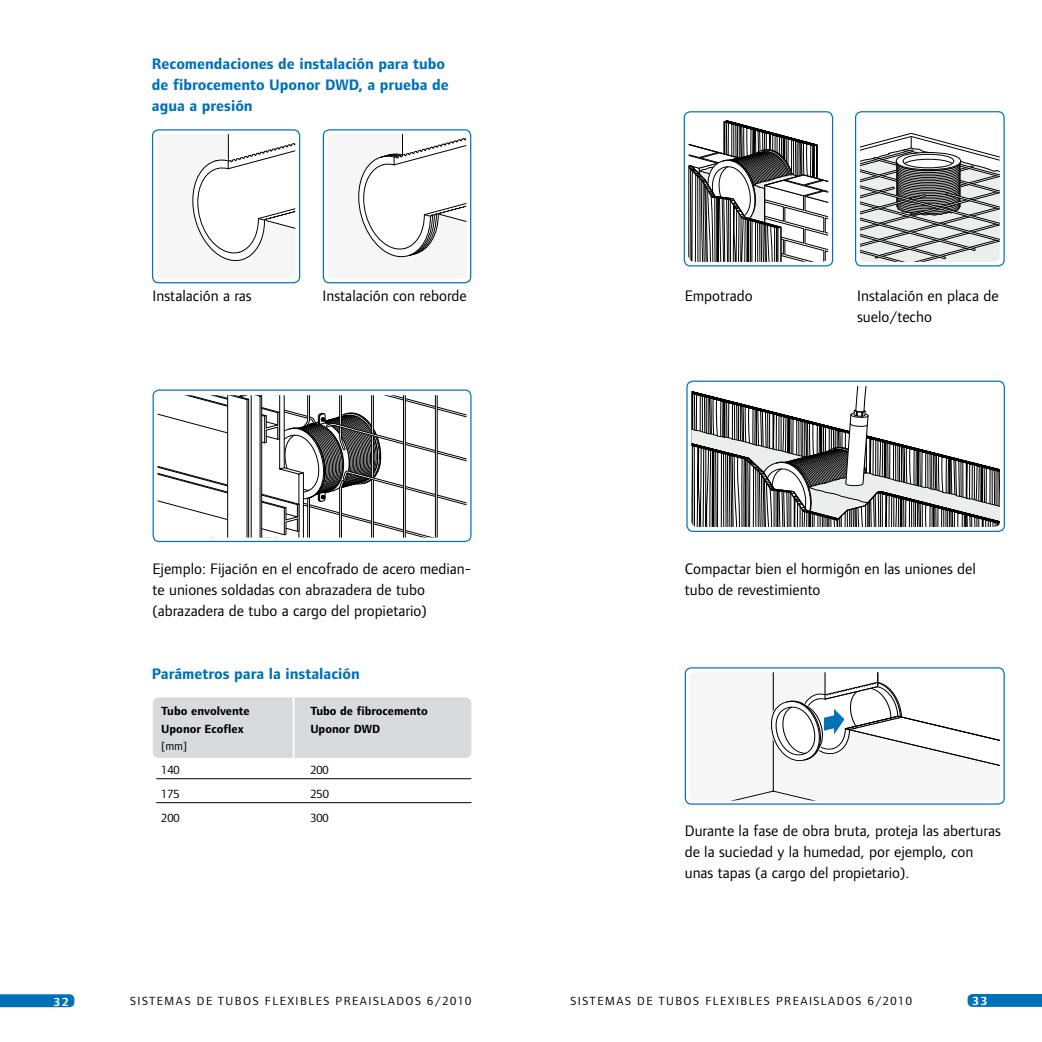
<style>
.page{position:relative;width:1042px;height:1042px;background:#fff}
.page>*{position:absolute;margin:0;border:0;box-sizing:border-box;transform-origin:0 0}
.t1{font:15.75px/21px "Foundry Form Sans";color:#000}
.t2{font:700 15.75px/21px "Foundry Form Sans";color:#0071b9}
.t3{font:12.25px/24px "Foundry Form Sans";letter-spacing:.12em;color:#000}
.t4{font:700 12.25px "Foundry Form Sans";color:#000}
.t5{font:700 12.25px "Foundry Form Sans";color:#fff}
</style>
<div class="page">
<svg style="left:0;top:994px;width:74px;height:13px"></svg>
<svg style="left:967px;top:994px;width:75px;height:13px"></svg>
<div style="left:152px;top:129px;width:148px;height:154px;border:1px solid #0071b9;border-radius:6px"></div>
<svg style="left:192px;top:134px;width:103px;height:128px"></svg>
<div style="left:323px;top:129px;width:148px;height:154px;border:1px solid #0071b9;border-radius:6px"></div>
<svg style="left:358px;top:134px;width:108px;height:124px"></svg>
<div style="left:153px;top:389px;width:318px;height:153px;border:1px solid #0071b9;border-radius:6px"></div>
<svg style="left:157px;top:395px;width:309px;height:142px"></svg>
<div style="left:153px;top:697px;width:318px;height:61px;background:#d9dadb;border-radius:6px"></div>
<hr style="left:293px;top:693px;width:1px;height:72px;background:#fff">
<hr style="left:156px;top:778px;width:315px;height:1px;background:#000">
<hr style="left:156px;top:802px;width:315px;height:1px;background:#000">
<div style="left:684px;top:111px;width:149px;height:155px;border:1px solid #0071b9;border-radius:6px"></div>
<svg style="left:688px;top:120px;width:140px;height:142px"></svg>
<div style="left:855px;top:111px;width:149px;height:155px;border:1px solid #0071b9;border-radius:6px"></div>
<svg style="left:860px;top:133px;width:139px;height:129px"></svg>
<div style="left:686px;top:381px;width:319px;height:151px;border:1px solid #0071b9;border-radius:6px"></div>
<svg style="left:691px;top:386px;width:309px;height:141px"></svg>
<div style="left:685px;top:667px;width:320px;height:137px;border:1px solid #0071b9;border-radius:6px"></div>
<svg style="left:734px;top:672px;width:266px;height:128px"></svg>
<p class="t2" style="left:152px;top:54px;width:298px">Recomendaciones de instalación para tubo de fibrocemento Uponor DWD, a prueba de agua a presión</p>
<p class="t1" style="left:153px;top:285px;width:101px">Instalación a ras</p>
<p class="t1" style="left:322px;top:285px;width:146px">Instalación con reborde</p>
<p class="t1" style="left:153px;top:558px;width:320px">Ejemplo: Fijación en el encofrado de acero median&shy;te uniones soldadas con abrazadera de tubo (abrazadera de tubo a cargo del propietario)</p>
<p class="t2" style="left:152px;top:663px;width:210px">Parámetros para la instalación</p>
<p class="t4" style="left:161px;top:704px;width:90px">Tubo envolvente</p>
<p class="t4" style="left:310px;top:704px;width:119px">Tubo de fibrocemento</p>
<p class="t4" style="left:161px;top:722px;width:84px">Uponor Ecoflex</p>
<p class="t4" style="left:310px;top:722px;width:71px">Uponor DWD</p>
<p class="t3" style="left:161px;top:734px;width:27px">[mm]<br>140</p>
<p class="t3" style="left:310px;top:758px;width:20px">200</p>
<p class="t3" style="left:161px;top:782px;width:20px">175</p>
<p class="t3" style="left:310px;top:782px;width:20px">250</p>
<p class="t3" style="left:161px;top:806px;width:20px">200</p>
<p class="t3" style="left:310px;top:806px;width:20px">300</p>
<p class="t1" style="left:685px;top:285px;width:69px">Empotrado</p>
<p class="t1" style="left:857px;top:285px;width:143px">Instalación en placa de suelo/techo</p>
<p class="t1" style="left:685px;top:558px;width:293px">Compactar bien el hormigón en las uniones del tubo de revestimiento</p>
<p class="t1" style="left:685px;top:820px;width:318px">Durante la fase de obra bruta, proteja las aberturas de la suciedad y la humedad, por ejemplo, con unas tapas (a cargo del propietario).</p>
<p class="t5" style="left:54px;top:994px;width:16px">32</p>
<p class="t3" style="left:130px;top:988px;width:343px">SISTEMAS DE TUBOS FLEXIBLES PREAISLADOS 6/2010</p>
<p class="t3" style="left:570px;top:988px;width:343px">SISTEMAS DE TUBOS FLEXIBLES PREAISLADOS 6/2010</p>
<p class="t5" style="left:972px;top:994px;width:16px">33</p>
</div>
